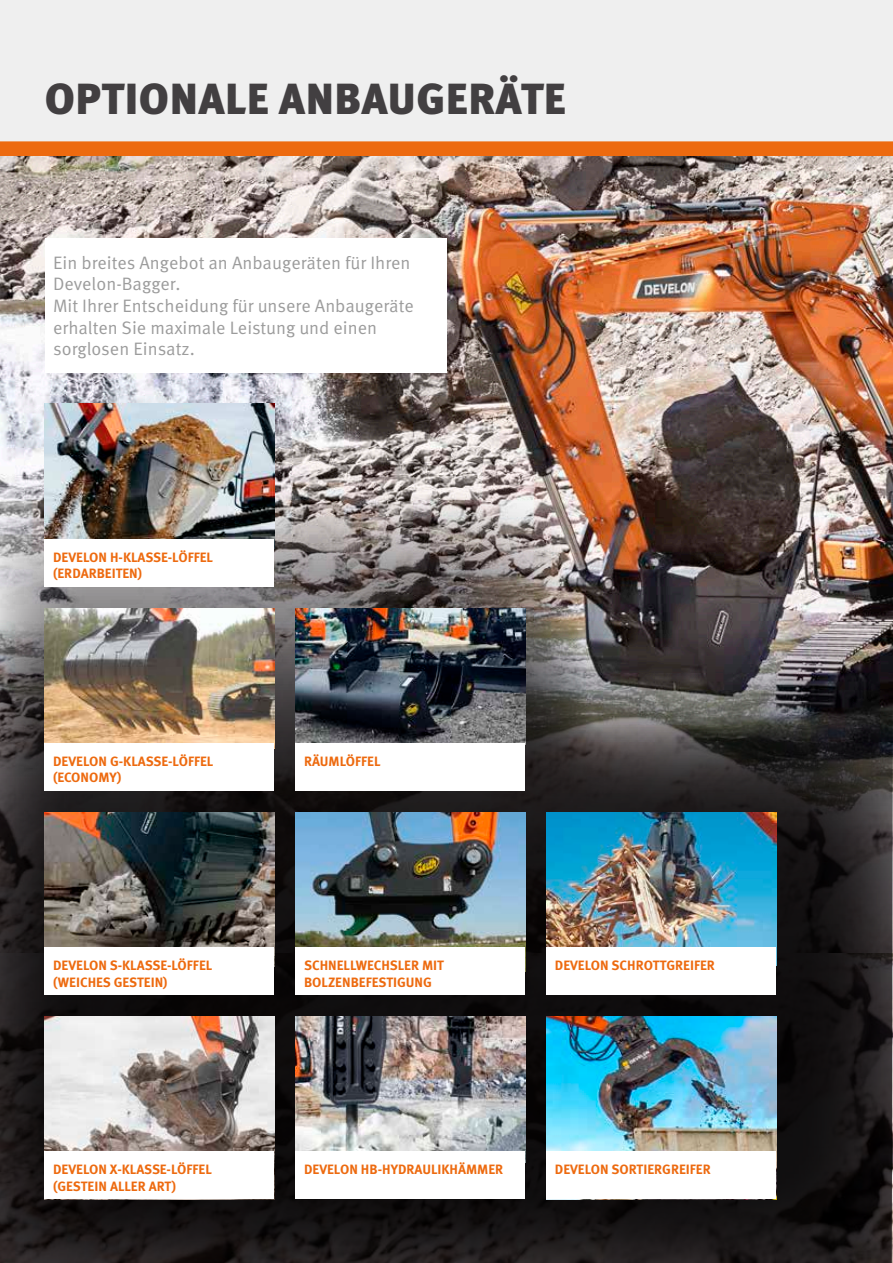
<style>
.page{position:relative;width:893px;height:1263px;background:#fff}
.page>*{position:absolute;margin:0;border:0;box-sizing:border-box;transform-origin:0 0}
.t1{font:900 43.5px "Meta Pro";letter-spacing:.01em;color:#423f41}
.t2{font:18px/21.6px "Meta Pro Norm";color:#9c9c9c}
.t3{font:700 13.5px/16.5px "Meta Pro";color:#ed6a0f}
</style>
<div class="page">
<div style="left:0;top:0;width:893px;height:141px;background:#efefef"></div>
<div style="left:0;top:141px;width:893px;height:15px;background:#ed6a0f"></div>
<img style="left:0;top:156px;width:893px;height:324px">
<img style="left:0;top:480px;width:893px;height:154px">
<svg style="left:0;top:634px;width:893px;height:629px"></svg>
<img style="left:296px;top:608px;width:229px;height:135px">
<img style="left:296px;top:812px;width:229px;height:135px">
<img style="left:296px;top:1016px;width:229px;height:135px">
<img style="left:45px;top:608px;width:229px;height:135px">
<img style="left:45px;top:404px;width:229px;height:135px">
<img style="left:45px;top:812px;width:229px;height:135px">
<img style="left:45px;top:1016px;width:229px;height:135px">
<img style="left:546px;top:812px;width:230px;height:135px">
<img style="left:546px;top:1016px;width:230px;height:135px">
<div style="left:296px;top:743px;width:229px;height:48px;background:#fff"></div>
<div style="left:296px;top:947px;width:229px;height:48px;background:#fff"></div>
<div style="left:296px;top:1151px;width:229px;height:48px;background:#fff"></div>
<div style="left:45px;top:743px;width:229px;height:48px;background:#fff"></div>
<div style="left:45px;top:539px;width:229px;height:48px;background:#fff"></div>
<div style="left:45px;top:947px;width:229px;height:48px;background:#fff"></div>
<div style="left:45px;top:1151px;width:229px;height:48px;background:#fff"></div>
<div style="left:546px;top:947px;width:230px;height:48px;background:#fff"></div>
<div style="left:546px;top:1151px;width:230px;height:48px;background:#fff"></div>
<div style="left:45px;top:238px;width:401px;height:134px;background:#fff"></div>
<h1 class="t1" style="left:45px;top:64px;width:523px">OPTIONALE ANBAUGERÄTE</h1>
<h2 class="t2" style="left:53px;top:251px;width:362px">Ein breites Angebot an Anbaugeräten für Ihren Develon-Bagger.<br>Mit Ihrer Entscheidung für unsere Anbaugeräte erhalten Sie maximale Leistung und einen sorglosen Einsatz.</h2>
<p class="t3" style="left:53px;top:548px;width:161px">DEVELON H-KLASSE-LÖFFEL (ERDARBEITEN)</p>
<p class="t3" style="left:53px;top:752px;width:162px">DEVELON G-KLASSE-LÖFFEL (ECONOMY)</p>
<p class="t3" style="left:304px;top:752px;width:78px">RÄUMLÖFFEL</p>
<p class="t3" style="left:53px;top:956px;width:161px">DEVELON S-KLASSE-LÖFFEL (WEICHES GESTEIN)</p>
<p class="t3" style="left:304px;top:956px;width:141px">SCHNELLWECHSLER MIT<br>BOLZENBEFESTIGUNG</p>
<p class="t3" style="left:555px;top:956px;width:162px">DEVELON SCHROTTGREIFER</p>
<p class="t3" style="left:53px;top:1160px;width:160px">DEVELON X-KLASSE-LÖFFEL (GESTEIN ALLER ART)</p>
<p class="t3" style="left:304px;top:1160px;width:201px">DEVELON HB-HYDRAULIKHÄMMER</p>
<p class="t3" style="left:555px;top:1160px;width:157px">DEVELON SORTIERGREIFER</p>
</div>
